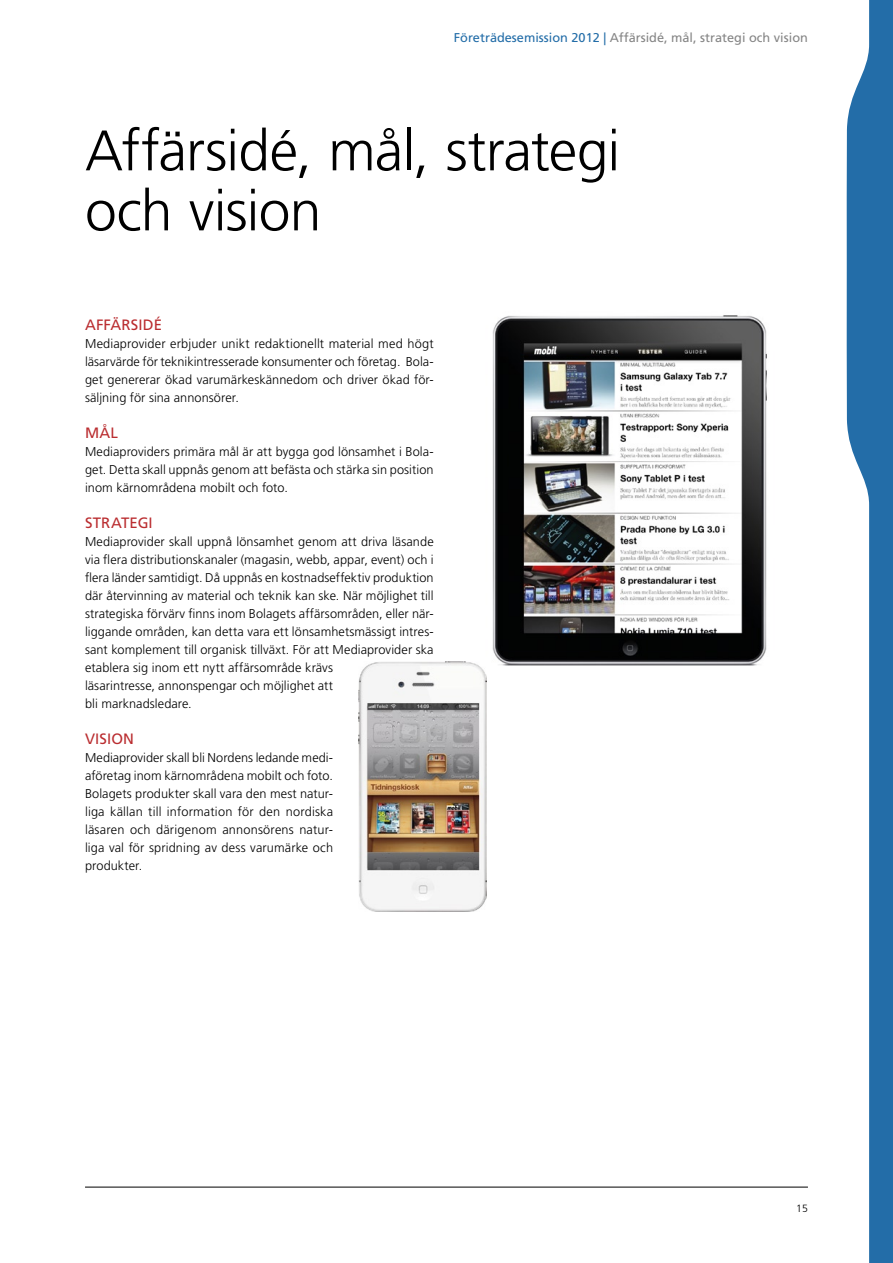
<style>
.page{position:relative;width:893px;height:1263px;background:#fff}
.page>*{position:absolute;margin:0;border:0;box-sizing:border-box;transform-origin:0 0}
.t1{font:300 57px/60px "Frutiger LT Std";letter-spacing:-.015em;color:#000}
.t2{font:15px "Frutiger LT Std";letter-spacing:.015em;color:#ba2d30}
.t3{font:300 12.75px/18px "Frutiger LT Std";letter-spacing:.005em;color:#000;text-align:justify}
.t4{font:12.75px "Frutiger LT Std";color:#858585}
.t5{font:300 10.5px "Frutiger LT Std";color:#000}
.s1{color:#236da8}
</style>
<div class="page">
<svg style="left:847px;top:0;width:46px;height:1263px;fill:#236da8"></svg>
<hr style="left:85px;top:1187px;width:723px;height:1px;background:#000">
<img style="left:492px;top:315px;width:275px;height:350px">
<img style="left:359px;top:662px;width:127px;height:249px">
<p class="t4" style="left:454px;top:30px;width:356px"><span class="s1">Företrädesemission 2012 |</span> Affärsidé, mål, strategi och vision</p>
<p class="t1" style="left:85px;top:121px;width:537px">Affärsidé, mål, strategi och vision</p>
<p class="t2" style="left:85px;top:316px;width:78px">Affärsi dé</p>
<p class="t3" style="left:85px;top:335px;width:350px">Mediaprovider erbjuder unikt redaktionellt material med högt läsarvärde för teknikintresserade konsumenter och företag. Bola&shy;get genererar ökad varumärkeskännedom och driver ökad för&shy;säljning för sina annonsörer.</p>
<p class="t2" style="left:85px;top:424px;width:34px">Mål</p>
<p class="t3" style="left:85px;top:443px;width:350px">Mediaproviders primära mål är att bygga god lönsamhet i Bola&shy;get. Detta skall uppnås genom att befästa och stärka sin position inom kärnområdena mobilt och foto.</p>
<p class="t2" style="left:85px;top:514px;width:67px">Strategi</p>
<p class="t3" style="left:85px;top:533px;width:350px;text-align:left">Mediaprovider skall uppnå lönsamhet genom att driva läsande via flera distributionskanaler (magasin, webb, appar, event) och i flera länder samtidigt. Då uppnås en kostnadseffektiv produktion där återvinning av material och teknik kan ske. När möjlighet till strategiska förvärv finns inom Bolagets affärsområden, eller när&shy;liggande områden, kan detta vara ett lönsamhetsmässigt intres&shy;sant komplement till organisk tillväxt. För att Mediaprovider ska etablera sig inom ett nytt affärsområde krävs<br>läsarintresse, annonspengar och möjlighet att<br>bli marknadsledare.</p>
<p class="t2" style="left:85px;top:730px;width:51px">Vision</p>
<p class="t3" style="left:85px;top:749px;width:250px">Mediaprovider skall bli Nordens ledande medi&shy;aföretag inom kärnområdena mobilt och foto.<br>Bolagets produkter skall vara den mest natur&shy;liga källan till information för den nordiska läsaren och därigenom annonsörens natur&shy;liga val för spridning av dess varumärke och produkter.</p>
<p class="t5" style="left:796px;top:1202px;width:13px">15</p>
</div>
